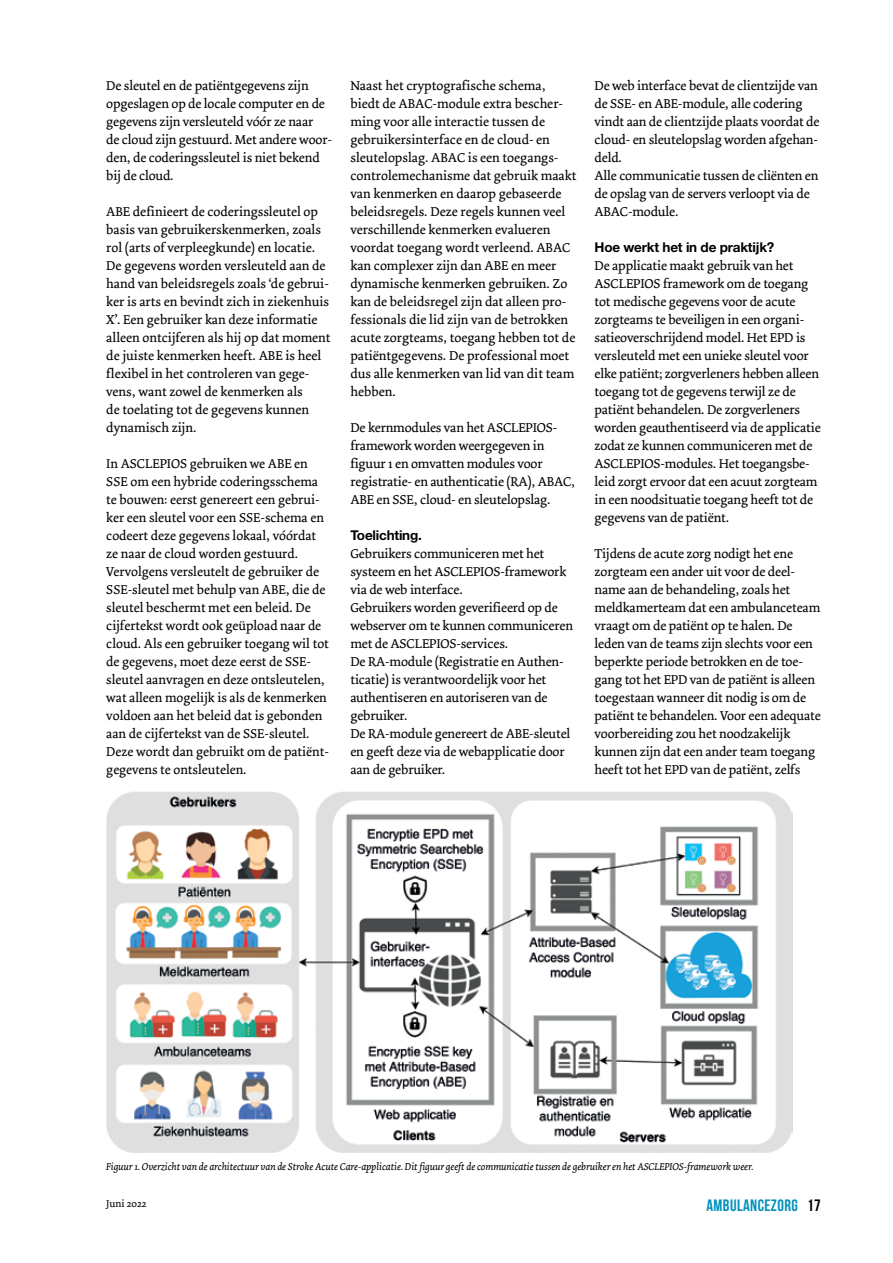
<style>
.page{position:relative;width:893px;height:1263px;background:#fff}
.page>*{position:absolute;margin:0;border:0;box-sizing:border-box;transform-origin:0 0}
.t1{font:16.5px "Bebas Neue";letter-spacing:.025em;color:#0091bd}
.t2{font:13.5px/18px "Dolly";letter-spacing:-.01em;color:#000}
.t3{font:700 13.5px "Helvetica Neue LT Std";letter-spacing:-.015em;color:#000}
.t4{font:italic 10.5px "Dolly";letter-spacing:-.01em;color:#000}
.t5{font:10.5px "Dolly";color:#000}
.s1{color:#000}
</style>
<div class="page">
<img style="left:106px;top:792px;width:686px;height:360px">
<p class="t2" style="left:106px;top:77px;width:227px">De sleutel en de patiëntgegevens zijn opgeslagen op de locale computer en de gegevens zijn versleuteld vóór ze naar<br>de cloud zijn gestuurd. Met andere woor&shy;den, de coderingssleutel is niet bekend bij de cloud.</p>
<p class="t2" style="left:106px;top:203px;width:226px">ABE definieert de coderingssleutel op basis van gebruikerskenmerken, zoals rol (arts of verpleegkunde) en locatie.<br>De gegevens worden versleuteld aan de hand van beleidsregels zoals ‘de gebrui&shy;ker is arts en bevindt zich in ziekenhuis X’. Een gebruiker kan deze informatie alleen ontcijferen als hij op dat moment de juiste kenmerken heeft. ABE is heel flexibel in het controleren van gege&shy;vens, want zowel de kenmerken als<br>de toelating tot de gegevens kunnen dynamisch zijn.</p>
<p class="t2" style="left:106px;top:455px;width:224px">In ASCLEPIOS gebruiken we ABE en SSE om een hybride coderingsschema te bouwen: eerst genereert een gebrui&shy;ker een sleutel voor een SSE-schema en codeert deze gegevens lokaal, vóórdat ze naar de cloud worden gestuurd.<br>Vervolgens versleutelt de gebruiker de SSE-sleutel met behulp van ABE, die de sleutel beschermt met een beleid. De cijfertekst wordt ook geüpload naar de cloud. Als een gebruiker toegang wil tot de gegevens, moet deze eerst de SSE&shy;sleutel aanvragen en deze ontsleutelen, wat alleen mogelijk is als de kenmerken voldoen aan het beleid dat is gebonden aan de cijfertekst van de SSE-sleutel.<br>Deze wordt dan gebruikt om de patiënt&shy;gegevens te ontsleutelen.</p>
<p class="t2" style="left:350px;top:77px;width:227px">Naast het cryptografische schema, biedt de ABAC-module extra bescher&shy;ming voor alle interactie tussen de gebruikersinterface en de cloud- en sleutelopslag. ABAC is een toegangs&shy;controlemechanisme dat gebruik maakt van kenmerken en daarop gebaseerde beleidsregels. Deze regels kunnen veel verschillende kenmerken evalueren voordat toegang wordt verleend. ABAC kan complexer zijn dan ABE en meer dynamische kenmerken gebruiken. Zo kan de beleidsregel zijn dat alleen pro&shy;fessionals die lid zijn van de betrokken acute zorgteams, toegang hebben tot de patiëntgegevens. De professional moet dus alle kenmerken van lid van dit team hebben.</p>
<p class="t2" style="left:350px;top:419px;width:226px">De kernmodules van het ASCLEPIOS&shy;framework worden weergegeven in figuur 1 en omvatten modules voor registratie- en authenticatie (RA), ABAC, ABE en SSE, cloud- en sleutelopslag.</p>
<p class="t3" style="left:350px;top:527px;width:73px">Toelichting.</p>
<p class="t2" style="left:350px;top:545px;width:224px">Gebruikers communiceren met het systeem en het ASCLEPIOS-framework via de web interface.<br>Gebruikers worden geverifieerd op de webserver om te kunnen communiceren met de ASCLEPIOS-services.<br>De RA-module (Registratie en Authen&shy;ticatie) is verantwoordelijk voor het authentiseren en autoriseren van de gebruiker.<br>De RA-module genereert de ABE-sleutel en geeft deze via de webapplicatie door aan de gebruiker.</p>
<p class="t2" style="left:595px;top:77px;width:226px">De web interface bevat de clientzijde van de SSE- en ABE-module, alle codering vindt aan de clientzijde plaats voordat de cloud- en sleutelopslag worden afgehan&shy;deld.<br>Alle communicatie tussen de cliënten en de opslag van de servers verloopt via de<br>ABAC-module.</p>
<p class="t3" style="left:595px;top:239px;width:181px">Hoe werkt het in de praktijk?</p>
<p class="t2" style="left:595px;top:257px;width:228px">De applicatie maakt gebruik van het ASCLEPIOS framework om de toegang tot medische gegevens voor de acute zorgteams te beveiligen in een organi&shy;satieoverschrijdend model. Het EPD is versleuteld met een unieke sleutel voor elke patiënt; zorgverleners hebben alleen toegang tot de gegevens terwijl ze de patiënt behandelen. De zorgverleners worden geauthentiseerd via de applicatie zodat ze kunnen communiceren met de ASCLEPIOS-modules. Het toegangsbe&shy;leid zorgt ervoor dat een acuut zorgteam in een noodsituatie toegang heeft tot de gegevens van de patiënt.</p>
<p class="t2" style="left:595px;top:545px;width:228px">Tijdens de acute zorg nodigt het ene zorgteam een ander uit voor de deel&shy;name aan de behandeling, zoals het meldkamerteam dat een ambulanceteam vraagt om de patiënt op te halen. De leden van de teams zijn slechts voor een beperkte periode betrokken en de toe&shy;gang tot het EPD van de patiënt is alleen toegestaan wanneer dit nodig is om de patiënt te behandelen. Voor een adequate voorbereiding zou het noodzakelijk kunnen zijn dat een ander team toegang heeft tot het EPD van de patiënt, zelfs</p>
<p class="t4" style="left:106px;top:1160px;width:648px">Figuur 1. Overzicht van de architectuur van de Stroke Acute Care-applicatie. Dit figuur geeft de communicatie tussen de gebruiker en het ASCLEPIOS-framework weer.</p>
<p class="t5" style="left:106px;top:1197px;width:42px">Juni 2022</p>
<p class="t1" style="left:706px;top:1196px;width:116px">AMBULANCEZORG <span class="s1">17</span></p>
</div>
